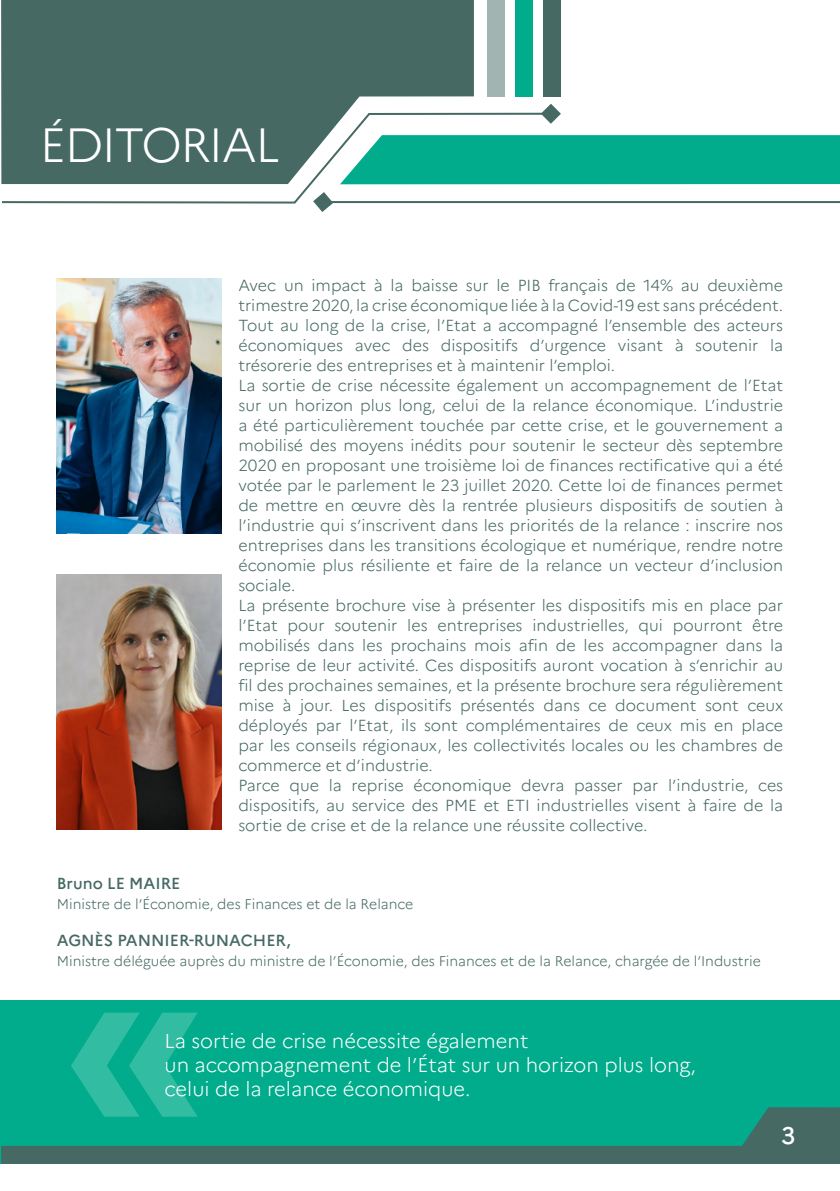
<style>
.page{position:relative;width:840px;height:1191px;background:#fff}
.page>*{position:absolute;margin:0;border:0;box-sizing:border-box;transform-origin:0 0}
.t1{font:300 48px "Marianne";letter-spacing:-.03em;color:#fff}
.t2{font:500 24px "Marianne";color:#fff}
.Contacts{font:300 20px/24px "Marianne";color:#fff}
.t3{font:300 16px/20px "Marianne";color:#466964;text-align:justify}
.Type_d_aide2{font:500 16px "Marianne";color:#466964}
.Type_d_aide2-2{font:300 14px "Marianne";color:#466964}
</style>
<div class="page">
<div style="left:1px;top:0;width:472px;height:112px;background:#466964"></div>
<svg style="left:542px;top:104px;width:18px;height:17px"></svg>
<svg style="left:1px;top:112px;width:553px;height:92px"></svg>
<svg style="left:313px;top:192px;width:20px;height:20px"></svg>
<hr style="left:327px;top:201px;width:512px;height:2px;background:#466964">
<div style="left:340px;top:135px;width:499px;height:49px;background:#00ac8c"></div>
<div style="left:543px;top:0;width:17px;height:96px;background:#466964"></div>
<div style="left:515px;top:0;width:17px;height:96px;background:#00ac8c"></div>
<div style="left:487px;top:0;width:17px;height:96px;background:#a2b4b1"></div>
<div style="left:1px;top:1000px;width:838px;height:163px;background:#00ac8c"></div>
<svg style="left:1px;top:1107px;width:838px;height:56px"></svg>
<img style="left:57px;top:278px;width:164px;height:255px">
<img style="left:57px;top:574px;width:164px;height:255px">
<svg style="left:71px;top:1012px;width:126px;height:104px"></svg>
<p class="t1" style="left:40px;top:116px;width:241px">ÉDITORIAL</p>
<p class="t3" style="left:238px;top:275px;width:546px">Avec un impact à la baisse sur le PIB français de 14% au deuxième trimestre 2020, la crise économique liée à la Covid-19 est sans précédent.</p>
<p class="t3" style="left:238px;top:315px;width:546px">Tout au long de la crise, l’Etat a accompagné l’ensemble des acteurs économiques avec des dispositifs d’urgence visant à soutenir la trésorerie des entreprises et à maintenir l’emploi.</p>
<p class="t3" style="left:238px;top:375px;width:546px">La sortie de crise nécessite également un accompagnement de l’Etat sur un horizon plus long, celui de la relance économique. L’industrie a été particulièrement touchée par cette crise, et le gouvernement a mobilisé des moyens inédits pour soutenir le secteur dès septembre 2020 en proposant une troisième loi de finances rectificative qui a été votée par le parlement le 23 juillet 2020. Cette loi de finances permet de mettre en œuvre dès la rentrée plusieurs dispositifs de soutien à l’industrie qui s’inscrivent dans les priorités de la relance : inscrire nos entreprises dans les transitions écologique et numérique, rendre notre économie plus résiliente et faire de la relance un vecteur d’inclusion sociale.</p>
<p class="t3" style="left:238px;top:595px;width:546px">La présente brochure vise à présenter les dispositifs mis en place par l’Etat pour soutenir les entreprises industrielles, qui pourront être mobilisés dans les prochains mois afin de les accompagner dans la reprise de leur activité. Ces dispositifs auront vocation à s’enrichir au fil des prochaines semaines, et la présente brochure sera régulièrement mise à jour. Les dispositifs présentés dans ce document sont ceux déployés par l’Etat, ils sont complémentaires de ceux mis en place par les conseils régionaux, les collectivités locales ou les chambres de commerce et d’industrie.</p>
<p class="t3" style="left:238px;top:775px;width:546px">Parce que la reprise économique devra passer par l’industrie, ces dispositifs, au service des PME et ETI industrielles visent à faire de la sortie de crise et de la relance une réussite collective.</p>
<p class="Type_d_aide2" style="left:57px;top:873px;width:125px">Bruno LE MAIRE</p>
<p class="Type_d_aide2-2" style="left:57px;top:895px;width:358px">Ministre de l’Économie, des Finances et de la Relance</p>
<p class="Type_d_aide2" style="left:57px;top:930px;width:235px">AGNÈS PANNIER-RUNACHER,</p>
<p class="Type_d_aide2-2" style="left:57px;top:952px;width:705px">Ministre déléguée auprès du ministre de l’Économie, des Finances et de la Relance, chargée de l’Industrie</p>
<p class="Contacts" style="left:164px;top:1029px;width:532px">La sortie de crise nécessite également<br>un accompagnement de l’État sur un horizon plus long, celui de la relance économique.</p>
<p class="t2" style="left:780px;top:1121px;width:16px">3</p>
</div>
